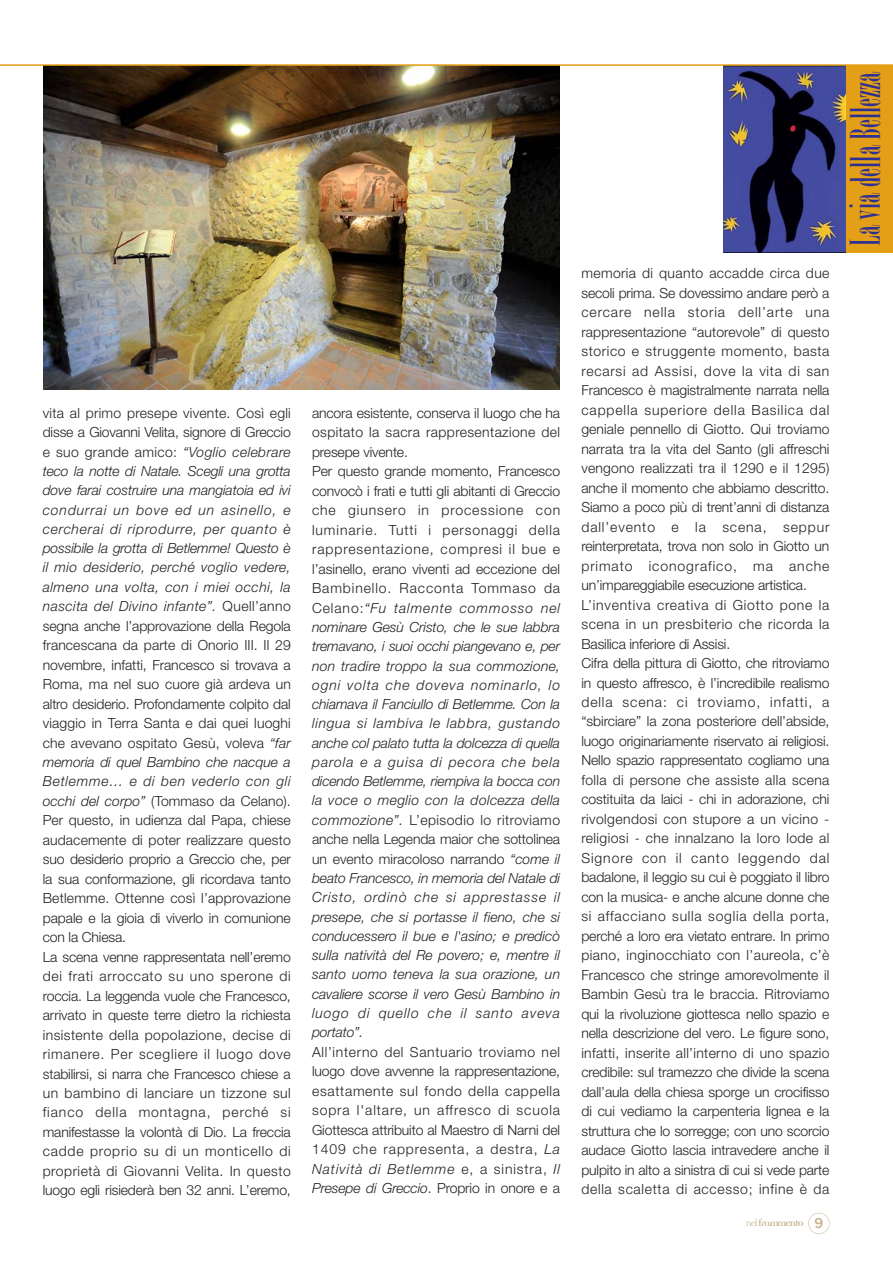
<style>
.page{position:relative;width:893px;height:1263px;background:#fff}
.page>*{position:absolute;margin:0;border:0;box-sizing:border-box;transform-origin:0 0}
.t1{font:45px "Bordeaux Roman Bold Let Plain";color:#2e3092}
.t2{font:300 13.95px/19.5px "Helvetica Neue";letter-spacing:-.005em;color:#231f20}
.t3{font:italic 300 13.95px/19.4px "Helvetica Neue";letter-spacing:.005em;color:#231f20}
.t4{font:700 10.95px "Democratica";letter-spacing:-.1em;color:#c7b18b}
.s1{font-style:italic}
.s2{font-style:normal}
.s3{font-weight:400}
.s4{font-family:"Franklin Gothic";font-weight:500;font-size:15px}
</style>
<div class="page">
<div style="left:808px;top:1213px;width:21px;height:21px;border:1px solid #c7b18b;border-radius:50%"></div>
<div style="left:724px;top:65px;width:169px;height:187px;background:#e39f15"></div>
<img style="left:723px;top:66px;width:122px;height:186px">
<img style="left:43px;top:66px;width:517px;height:323px">
<hr style="left:0;top:64px;width:893px;height:2px;background:#e39f15">
<p class="t2" style="left:43px;top:404px;width:250px">vita al primo presepe vivente. Così egli disse a Giovanni Velita, signore di Greccio e suo grande amico: <span class="s1">“Voglio celebrare teco la notte di Natale. Scegli una grotta dove farai costruire una mangiatoia ed ivi condurrai un bove ed un asinello, e cercherai di riprodurre, per quanto è possibile la grotta di Betlemme! Questo è il mio desiderio, perché voglio vedere, almeno una volta, con i miei occhi, la nascita del Divino infante”.</span> Quell’anno segna anche l’approvazione della Regola francescana da parte di Onorio III. Il 29 novembre, infatti, Francesco si trovava a Roma, ma nel suo cuore già ardeva un altro desiderio. Profondamente colpito dal viaggio in Terra Santa e dai quei luoghi che avevano ospitato Gesù, voleva <span class="s1">“far memoria di quel Bambino che nacque a Betlemme… e di ben vederlo con gli occhi del corpo”</span> (Tommaso da Celano).<br>Per questo, in udienza dal Papa, chiese audacemente di poter realizzare questo suo desiderio proprio a Greccio che, per la sua conformazione, gli ricordava tanto Betlemme. Ottenne così l’approvazione papale e la gioia di viverlo in comunione con la Chiesa.<br>La scena venne rappresentata nell’eremo dei frati arroccato su uno sperone di roccia. La leggenda vuole che Francesco, arrivato in queste terre dietro la richiesta insistente della popolazione, decise di rimanere. Per scegliere il luogo dove stabilirsi, si narra che Francesco chiese a un bambino di lanciare un tizzone sul fianco della montagna, perché si manifestasse la volontà di Dio. La freccia cadde proprio su di un monticello di proprietà di Giovanni Velita. In questo luogo egli risiederà ben 32 anni. L’eremo,</p>
<p class="t3" style="left:312px;top:404px;width:250px"><span class="s2">ancora esistente, conserva il luogo che ha ospitato la sacra rappresentazione del presepe vivente.<br>Per questo grande momento, Francesco convocò i frati e tutti gli abitanti di Greccio che giunsero in processione con luminarie. Tutti i personaggi della rappresentazione, compresi il bue e l’asinello, erano viventi ad eccezione del Bambinello. Racconta Tommaso da Celano:</span>“Fu talmente commosso nel nominare Gesù Cristo, che le sue labbra tremavano, i suoi occhi piangevano e, per non tradire troppo la sua commozione, ogni volta che doveva nominarlo, lo chiamava il Fanciullo di Betlemme. Con la lingua si lambiva le labbra, gustando anche col palato tutta la dolcezza di quella parola e a guisa di pecora che bela dicendo Betlemme, riempiva la bocca con la voce o meglio con la dolcezza della commozione”. <span class="s2">L’episodio lo ritroviamo anche nella Legenda maior che sottolinea un evento miracoloso narrando</span> “come il beato Francesco, in memoria del Natale di Cristo, ordinò che si apprestasse il presepe, che si portasse il fieno, che si conducessero il bue e l'asino; e predicò sulla natività del Re povero; e, mentre il santo uomo teneva la sua orazione, un cavaliere scorse il vero Gesù Bambino in luogo di quello che il santo aveva portato”.</p>
<p class="t2" style="left:312px;top:1043px;width:250px;text-align:justify">All’interno del Santuario troviamo nel luogo dove avvenne la rappresentazione, esattamente sul fondo della cappella sopra l'altare, un affresco di scuola Giottesca attribuito al Maestro di Narni del 1409 che rappresenta, a destra, <span class="s1">La Natività di Betlemme</span> e, a sinistra, <span class="s1">Il Presepe di Greccio</span>. Proprio in onore e a</p>
<p class="t2" style="left:581px;top:265px;width:250px">memoria di quanto accadde circa due secoli prima. Se dovessimo andare però a cercare nella storia dell’arte una rappresentazione “autorevole” di questo storico e struggente momento, basta recarsi ad Assisi, dove la vita di san Francesco è magistralmente narrata nella cappella superiore della Basilica dal geniale pennello di Giotto. Qui troviamo narrata tra la vita del Santo (gli affreschi vengono realizzati tra il 1290 e il 1295) anche il momento che abbiamo descritto.<br>Siamo a poco più di trent’anni di distanza dall’evento e la scena, seppur reinterpretata, trova non solo in Giotto un primato iconografico, ma anche un’impareggiabile esecuzione artistica.<br>L’inventiva creativa di Giotto pone la scena in un presbiterio che ricorda la Basilica inferiore di Assisi.<br>Cifra della pittura di Giotto, che ritroviamo in questo affresco, è l’incredibile realismo della scena: ci troviamo, infatti, a “sbirciare” la zona posteriore dell’abside, luogo originariamente riservato ai religiosi.<br>Nello spazio rappresentato cogliamo una folla di persone che assiste alla scena costituita da laici - chi in adorazione, chi rivolgendosi con stupore a un vicino - religiosi - che innalzano la loro lode al Signore con il canto leggendo dal badalone, il leggio su cui è poggiato il libro con la musica- e anche alcune donne che si affacciano sulla soglia della porta, perché a loro era vietato entrare. In primo piano, inginocchiato con l’aureola, c’è Francesco che stringe amorevolmente il Bambin Gesù tra le braccia. Ritroviamo qui la rivoluzione giottesca nello spazio e nella descrizione del vero. Le figure sono, infatti, inserite all’interno di uno spazio credibile: sul tramezzo che divide la scena dall’aula della chiesa sporge un crocifisso di cui vediamo la carpenteria lignea e la struttura che lo sorregge; con uno scorcio audace Giotto lascia intravedere anche il pulpito in alto a sinistra di cui si vede parte della scaletta di accesso; infine è da</p>
<p class="t4" style="left:746px;top:1215px;width:79px"><span class="s3">nel</span>frammento <span class="s4">9</span></p>
<h1 class="t1" style="left:838px;top:246px;width:176px;rotate:-90deg">La via della Bellezza</h1>
</div>
